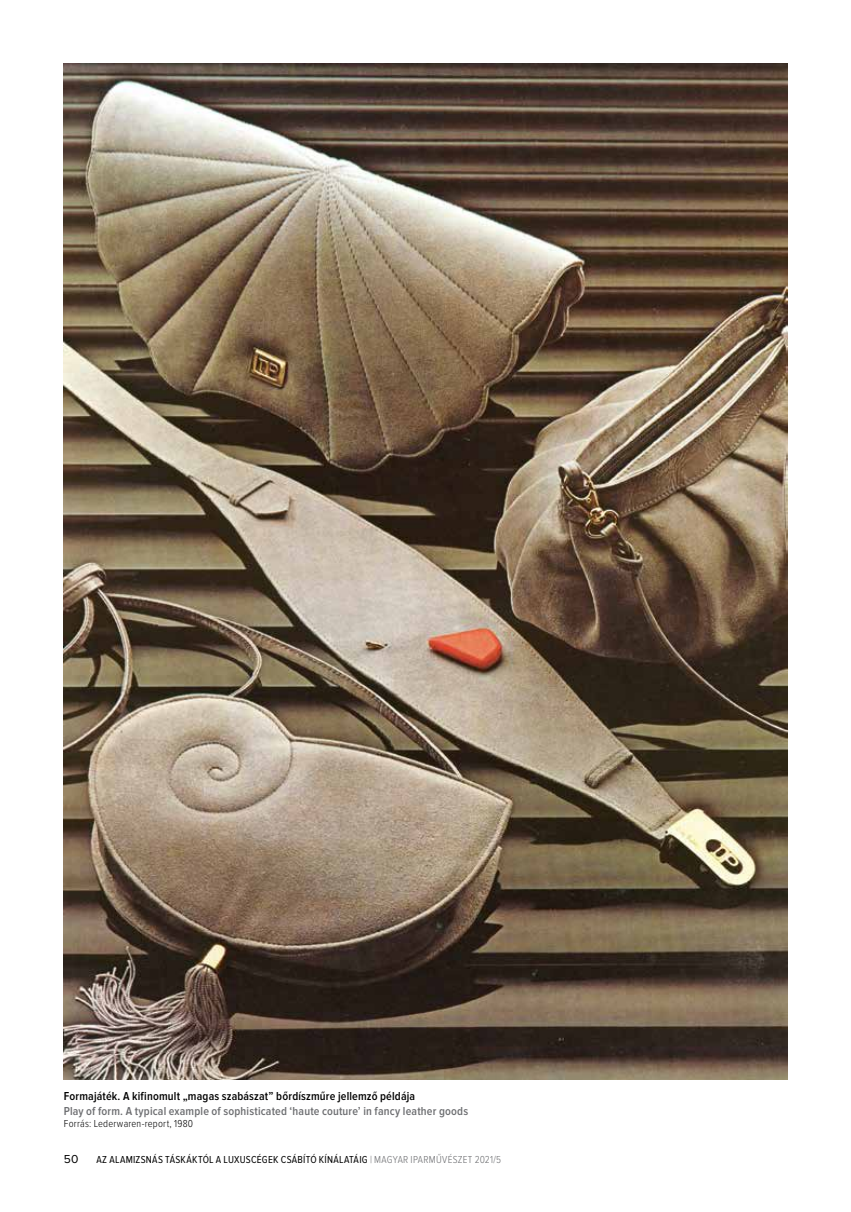
<style>
.page{position:relative;width:851px;height:1212px;background:#fff}
.page>*{position:absolute;margin:0;border:0;box-sizing:border-box;transform-origin:0 0}
.t1{font:600 12px "Proxima Nova Cond";letter-spacing:.015em;color:#6d6e71}
.t2{font:600 12px "Proxima Nova Cond";letter-spacing:.015em;color:#000}
.t3{font:12px "Proxima Nova";color:#000}
.t4{font:10.5px "Proxima Nova Cond";letter-spacing:.025em;color:#000}
.t5{font:300 10.5px "Proxima Nova Cond";letter-spacing:.02em;color:#000}
.s1{font-weight:300;color:#6d6e71}
</style>
<div class="page">
<img style="left:64px;top:64px;width:723px;height:1016px">
<p class="t2" style="left:64px;top:1089px;width:353px">Formajáték. A kifinomult „magas szabászat” bőrdíszműre jellemző példája</p>
<p class="t1" style="left:64px;top:1104px;width:406px">Play of form. A typical example of sophisticated ‘haute couture’ in fancy leather goods</p>
<p class="t5" style="left:64px;top:1117px;width:131px">Forrás: Lederwaren-report, 1980</p>
<p class="t3" style="left:64px;top:1152px;width:16px">50</p>
<p class="t4" style="left:96px;top:1153px;width:406px">AZ ALAMIZSNÁS TÁSKÁKTÓL A LUXUSCÉGEK CSÁBÍTÓ KÍNÁLATÁIG <span class="s1">| MAGYAR IPARMŰVÉSZET 2021/5</span></p>
</div>
